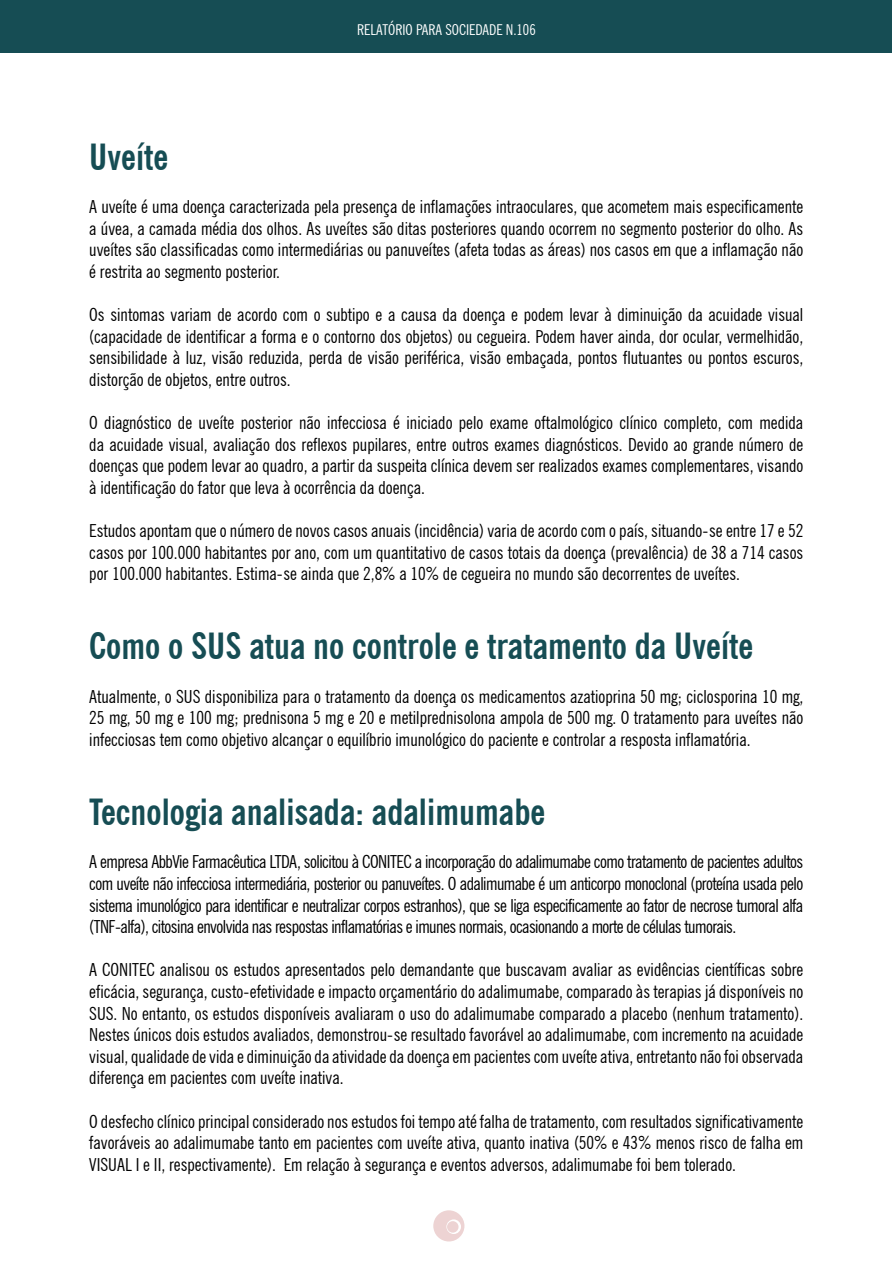
<style>
.page{position:relative;width:893px;height:1263px;background:#fff}
.page>*{position:absolute;margin:0;border:0;box-sizing:border-box;transform-origin:0 0}
.t1{font:700 condensed 36px "News Gothic BT";color:#164d54}
.t2{font:condensed 18px/21.6px "News Gothic BT";color:#000;text-align:justify}
.t3{font:condensed 15px "News Gothic BT";color:#fff}
</style>
<div class="page">
<div style="left:1px;top:0;width:891px;height:52px;background:#164d54"></div>
<svg style="left:433px;top:1210px;width:31px;height:31px"></svg>
<svg style="left:447px;top:1221px;width:12px;height:12px"></svg>
<p class="t3" style="left:357px;top:20px;width:180px">RELATÓRIO PARA SOCIEDADE N.106</p>
<h1 class="t1" style="left:89px;top:135px;width:81px">Uveíte</h1>
<p class="t2" style="left:89px;top:196px;width:715px">A uveíte é uma doença caracterizada pela presença de inflamações intraoculares, que acometem mais especificamente a úvea, a camada média dos olhos. As uveítes são ditas posteriores quando ocorrem no segmento posterior do olho. As uveítes são classificadas como intermediárias ou panuveítes (afeta todas as áreas) nos casos em que a inflamação não é restrita ao segmento posterior.</p>
<p class="t2" style="left:89px;top:304px;width:716px">Os sintomas variam de acordo com o subtipo e a causa da doença e podem levar à diminuição da acuidade visual (capacidade de identificar a forma e o contorno dos objetos) ou cegueira. Podem haver ainda, dor ocular, vermelhidão, sensibilidade à luz, visão reduzida, perda de visão periférica, visão embaçada, pontos flutuantes ou pontos escuros, distorção de objetos, entre outros.</p>
<p class="t2" style="left:89px;top:412px;width:716px">O diagnóstico de uveíte posterior não infecciosa é iniciado pelo exame oftalmológico clínico completo, com medida da acuidade visual, avaliação dos reflexos pupilares, entre outros exames diagnósticos. Devido ao grande número de doenças que podem levar ao quadro, a partir da suspeita clínica devem ser realizados exames complementares, visando à identificação do fator que leva à ocorrência da doença.</p>
<p class="t2" style="left:89px;top:520px;width:716px">Estudos apontam que o número de novos casos anuais (incidência) varia de acordo com o país, situando-se entre 17 e 52 casos por 100.000 habitantes por ano, com um quantitativo de casos totais da doença (prevalência) de 38 a 714 casos por 100.000 habitantes. Estima-se ainda que 2,8% a 10% de cegueira no mundo são decorrentes de uveítes.</p>
<h1 class="t1" style="left:89px;top:624px;width:665px">Como o SUS atua no controle e tratamento da Uveíte</h1>
<p class="t2" style="left:89px;top:685px;width:716px">Atualmente, o SUS disponibiliza para o tratamento da doença os medicamentos azatioprina 50 mg; ciclosporina 10 mg, 25 mg, 50 mg e 100 mg; prednisona 5 mg e 20 e metilprednisolona ampola de 500 mg. O tratamento para uveítes não infecciosas tem como objetivo alcançar o equilíbrio imunológico do paciente e controlar a resposta inflamatória.</p>
<h1 class="t1" style="left:89px;top:790px;width:457px">Tecnologia analisada: adalimumabe</h1>
<p class="t2" style="left:89px;top:851px;width:715px">A empresa AbbVie Farmacêutica LTDA, solicitou à CONITEC a incorporação do adalimumabe como tratamento de pacientes adultos com uveíte não infecciosa intermediária, posterior ou panuveítes. O adalimumabe é um anticorpo monoclonal (proteína usada pelo sistema imunológico para identificar e neutralizar corpos estranhos), que se liga especificamente ao fator de necrose tumoral alfa (TNF-alfa), citosina envolvida nas respostas inflamatórias e imunes normais, ocasionando a morte de células tumorais.</p>
<p class="t2" style="left:89px;top:959px;width:716px">A CONITEC analisou os estudos apresentados pelo demandante que buscavam avaliar as evidências científicas sobre eficácia, segurança, custo-efetividade e impacto orçamentário do adalimumabe, comparado às terapias já disponíveis no SUS. No entanto, os estudos disponíveis avaliaram o uso do adalimumabe comparado a placebo (nenhum tratamento).<br>Nestes únicos dois estudos avaliados, demonstrou-se resultado favorável ao adalimumabe, com incremento na acuidade visual, qualidade de vida e diminuição da atividade da doença em pacientes com uveíte ativa, entretanto não foi observada diferença em pacientes com uveíte inativa.</p>
<p class="t2" style="left:89px;top:1110px;width:716px">O desfecho clínico principal considerado nos estudos foi tempo até falha de tratamento, com resultados significativamente favoráveis ao adalimumabe tanto em pacientes com uveíte ativa, quanto inativa (50% e 43% menos risco de falha em VISUAL I e II, respectivamente). Em relação à segurança e eventos adversos, adalimumabe foi bem tolerado.</p>
</div>
